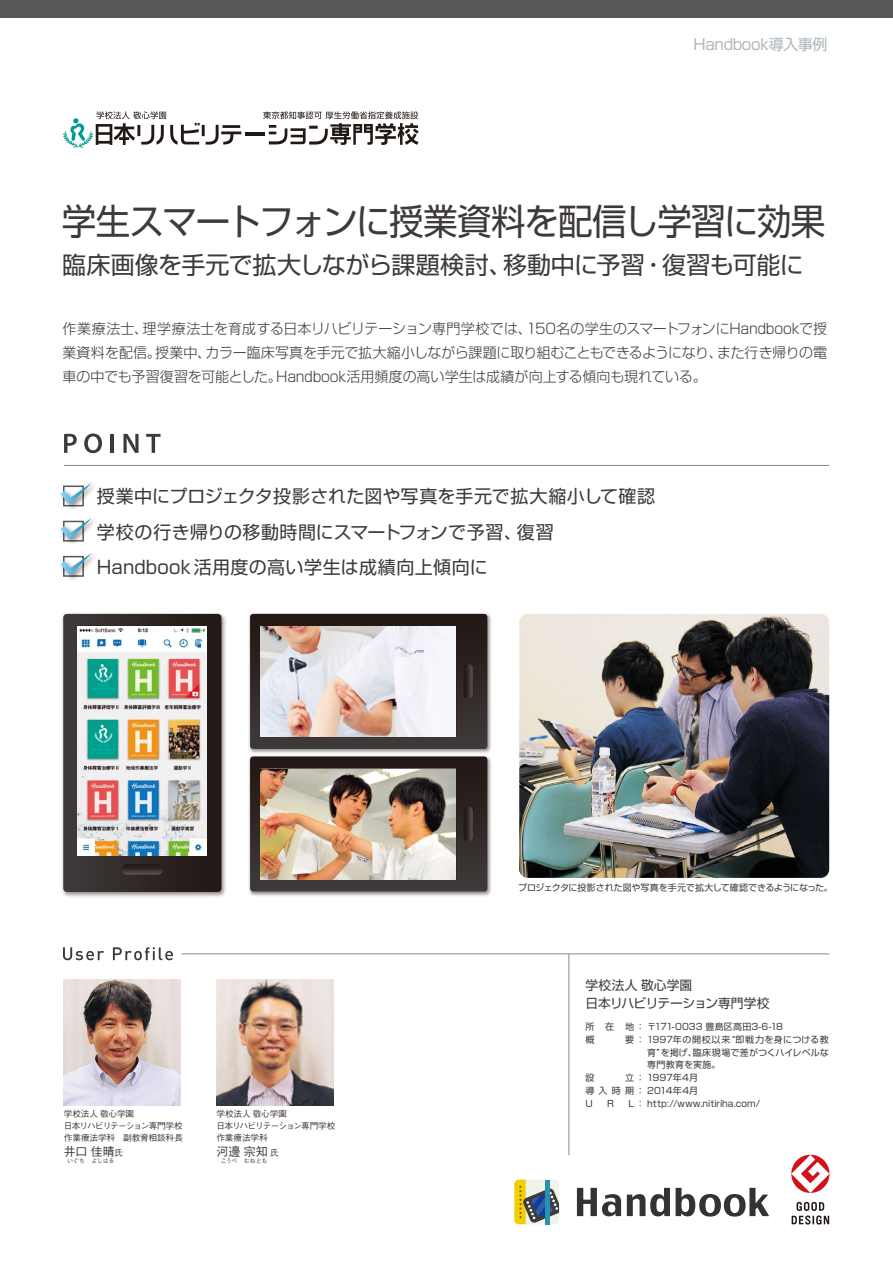
<style>
.page{position:relative;width:893px;height:1263px;background:#fff}
.page>*{position:absolute;margin:0;border:0;box-sizing:border-box;transform-origin:0 0}
.t1{font:36px "Shin Go Pr 6 N";letter-spacing:-.035em;color:#3e3a39;scale:.96 1}
.t2{font:24px "Shin Go Pr 6 N";letter-spacing:-.015em;color:#3e3a39}
.t3{font:18px/35.1px "Shin Go Pr 6 N";letter-spacing:.015em;color:#3e3a39}
.t4{font:15px "Shin Go Pr 6 N";letter-spacing:-.02em;color:#afb8bd}
.t5{font:300 14.25px/24px "Shin Go Pr 6 N";letter-spacing:-.01em;color:#3e3a39;text-align:justify}
.t6{font:12.75px/18px "Shin Go Pr 6 N";letter-spacing:-.01em;color:#3e3a39}
.t7{font:500 12px "Gothic BBB Pr 6 N";letter-spacing:-.005em;color:#3e3a39}
.t8{font:9px "Shin Go Pr 6 N";letter-spacing:.005em;color:#3e3a39}
.t9{font:9px "Shin Go Pr 6 N";letter-spacing:-.015em;color:#3e3a39}
.t10{font:9px "Shin Go Pr 6 N";letter-spacing:.045em;color:#3e3a39}
.t11{font:500 8.7px/12px "Gothic BBB Pr 6 N";letter-spacing:-.03em;color:#3e3a39}
.t12{font:500 6px "Gothic BBB Pr 6 N";letter-spacing:-.035em;color:#3e3a39}
.s1{font-size:8.7px}
</style>
<div class="page">
<div style="left:0;top:0;width:893px;height:17px;background:#595757"></div>
<hr style="left:182px;top:953px;width:647px;height:1px;background:#898989">
<svg style="left:64px;top:434px;width:13px;height:19px"></svg>
<svg style="left:84px;top:433px;width:18px;height:20px"></svg>
<hr style="left:111px;top:434px;width:3px;height:19px;background:#3e3a39">
<svg style="left:123px;top:434px;width:16px;height:19px"></svg>
<svg style="left:146px;top:434px;width:15px;height:19px"></svg>
<hr style="left:64px;top:465px;width:765px;height:1px;background:#898989">
<hr style="left:568px;top:954px;width:1px;height:201px;background:#898989">
<svg style="left:63px;top:947px;width:41px;height:13px"></svg>
<svg style="left:113px;top:947px;width:60px;height:13px"></svg>
<img style="left:64px;top:979px;width:117px;height:127px">
<img style="left:216px;top:979px;width:117px;height:127px">
<svg style="left:577px;top:1188px;width:44px;height:28px"></svg>
<svg style="left:627px;top:1188px;width:43px;height:28px"></svg>
<svg style="left:676px;top:1188px;width:93px;height:28px"></svg>
<svg style="left:514px;top:1179px;width:45px;height:45px;background:#a9a87d"></svg>
<hr style="left:545px;top:1180px;width:4px;height:44px;background:#2693b0">
<img style="left:63px;top:485px;width:31px;height:95px">
<svg style="left:60px;top:483px;width:32px;height:22px"></svg>
<div style="left:63px;top:521px;width:21px;height:21px;border:2px solid #595757"></div>
<svg style="left:60px;top:518px;width:32px;height:22px"></svg>
<div style="left:63px;top:556px;width:21px;height:21px;border:2px solid #595757"></div>
<svg style="left:60px;top:553px;width:32px;height:22px"></svg>
<img style="left:519px;top:614px;width:310px;height:264px">
<img style="left:62px;top:613px;width:164px;height:284px">
<svg style="left:63px;top:614px;width:158px;height:278px;background:#352e2c"></svg>
<svg style="left:122px;top:864px;width:41px;height:11px"></svg>
<img style="left:78px;top:626px;width:129px;height:229px">
<img style="left:248px;top:613px;width:243px;height:140px">
<svg style="left:250px;top:614px;width:237px;height:135px;background:#332c2a"></svg>
<svg style="left:464px;top:664px;width:9px;height:35px"></svg>
<img style="left:260px;top:626px;width:196px;height:110px">
<img style="left:248px;top:756px;width:243px;height:140px">
<svg style="left:250px;top:756px;width:237px;height:135px;background:#362e2c"></svg>
<svg style="left:464px;top:806px;width:9px;height:35px"></svg>
<img style="left:260px;top:769px;width:196px;height:110px">
<hr style="left:245px;top:133px;width:20px;height:3px;background:#221815">
<svg style="left:63px;top:111px;width:178px;height:37px"></svg>
<svg style="left:263px;top:111px;width:156px;height:34px"></svg>
<svg style="left:791px;top:1155px;width:38px;height:38px"></svg>
<svg style="left:792px;top:1202px;width:37px;height:22px"></svg>
<p class="t4" style="left:694px;top:32px;width:135px">Handbook導入事例</p>
<h1 class="t1" style="left:62px;top:192px;width:797px">学生スマートフォンに授業資料を配信し学習に効果</h1>
<h2 class="t2" style="left:62px;top:245px;width:743px">臨床画像を手元で拡大しながら課題検討、移動中に予習・復習も可能に</h2>
<p class="t5" style="left:62px;top:315px;width:766px">作業療法士、理学療法士を育成する日本リハビリテーション専門学校では、150名の学生のスマートフォンにHandbookで授業資料を配信。授業中、カラー臨床写真を手元で拡大縮小しながら課題に取り組むこともできるようになり、また行き帰りの電車の中でも予習復習を可能とした。Handbook活用頻度の高い学生は成績が向上する傾向も現れている。</p>
<p class="t3" style="left:97px;top:478px;width:560px">授業中にプロジェクタ投影された図や写真を手元で拡大縮小して確認学校の行き帰りの移動時間にスマートフォンで予習、復習<br>Handbook 活用度の高い学生は成績向上傾向に</p>
<p class="t11" style="left:64px;top:1107px;width:121px">学校法人 敬心学園<br>日本リハビリテーション専門学校作業療法学科　副教育相談科長</p>
<p class="t7" style="left:64px;top:1142px;width:61px">井口 佳晴<span class="s1">氏</span></p>
<p class="t12" style="left:67px;top:1156px;width:49px">いぐち よしはる</p>
<p class="t11" style="left:216px;top:1107px;width:121px">学校法人 敬心学園<br>日本リハビリテーション専門学校作業療法学科</p>
<p class="t7" style="left:216px;top:1142px;width:64px">河邊 宗知 <span class="s1">氏</span></p>
<p class="t12" style="left:221px;top:1156px;width:48px">こうべ　むねとも</p>
<p class="t9" style="left:518px;top:880px;width:316px">プロジェクタに投影された図や写真を手元で拡大して確認できるようになった。</p>
<p class="t6" style="left:585px;top:975px;width:186px">学校法人 敬心学園<br>日本リハビリテーション専門学校</p>
<p class="t8" style="left:585px;top:1019px;width:199px">所 在 地：〒171-0033 豊島区高田3-6-18</p>
<p class="t10" style="left:625px;top:1032px;width:205px">要： 1997年の開校以来 “即戦力を身につける教</p>
<p class="t8" style="left:647px;top:1045px;width:183px">育”を掲げ、臨床現場で差がつくハイレベルな</p>
<p class="t8" style="left:647px;top:1057px;width:75px">専門教育を実施。</p>
<p class="t8" style="left:625px;top:1070px;width:74px">立： 1997年4月</p>
<p class="t10" style="left:585px;top:1083px;width:114px">導入時期： 2014年4月</p>
<p class="t8" style="left:628px;top:1096px;width:133px">L ： http://www.nitiriha.com/</p>
<p class="t8" style="left:585px;top:1032px;width:10px">概</p>
<p class="t8" style="left:585px;top:1070px;width:10px">設</p>
<p class="t8" style="left:585px;top:1096px;width:9px">U</p>
<p class="t8" style="left:607px;top:1096px;width:8px">R</p>
</div>
